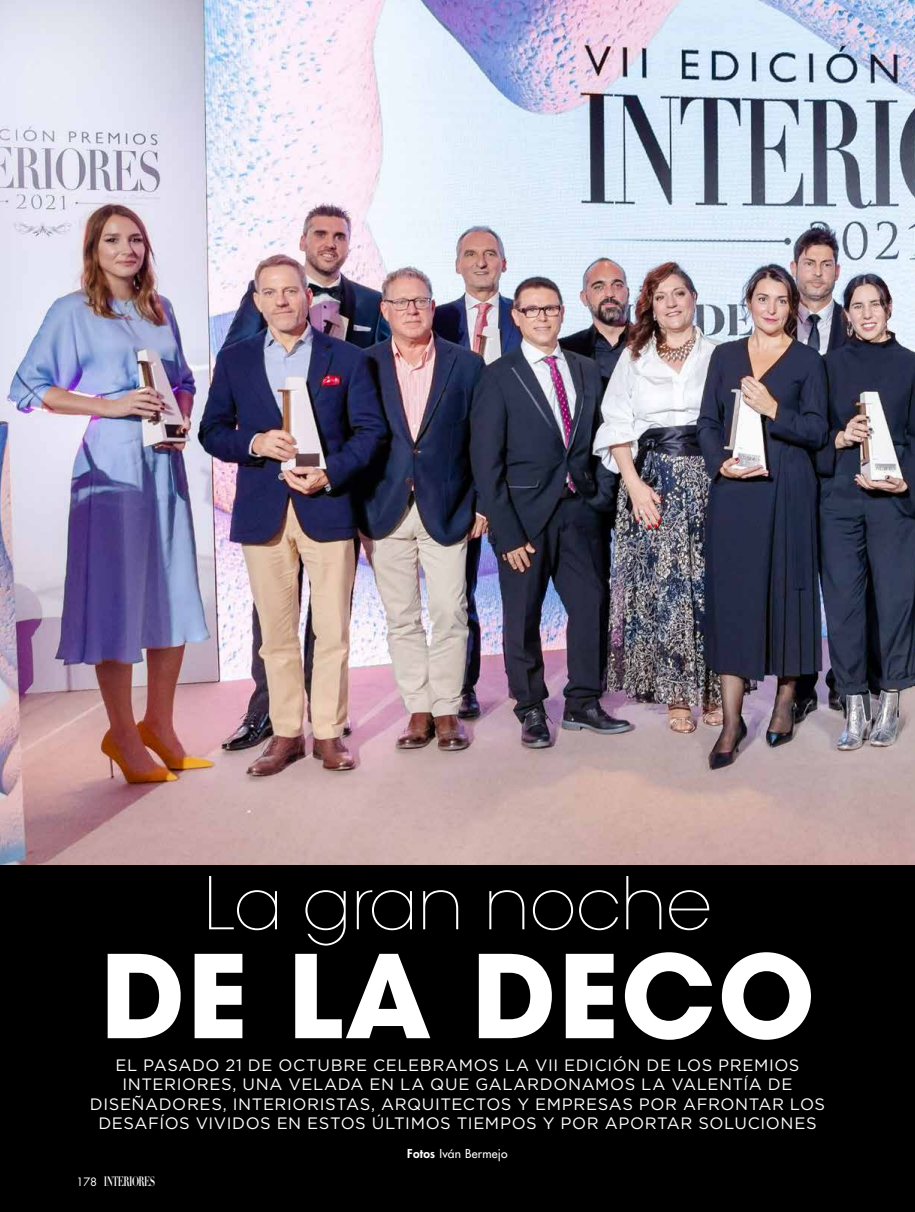
<style>
.page{position:relative;width:915px;height:1212px;background:#fff}
.page>*{position:absolute;margin:0;border:0;box-sizing:border-box;transform-origin:0 0}
.t1{font:700 114px "ITC Avant Garde Std";letter-spacing:.02em;color:#fff}
.t2{font:200 72px "ITC Avant Garde Std";color:#fff}
.t3{font:16.5px/19.5px "Gotham";letter-spacing:.035em;color:#fff;text-align:center}
.t4{font:700 13.35px "Didot LH";letter-spacing:-.06em;color:#fff;scale:.63 1}
.t5{font:500 12px "Futura Std";letter-spacing:.02em;color:#fff}
.s1{font-family:"Futura Std";font-weight:400;font-size:11.25px}
.s2{font-weight:800}
</style>
<div class="page">
<div style="left:0;top:0;width:914px;height:1212px;background:#000"></div>
<img style="left:0;top:0;width:914px;height:864px">
<h2 class="t2" style="left:203px;top:861px;width:509px">La gran noche</h2>
<h1 class="t1" style="left:100px;top:922px;width:716px">DE LA DECO</h1>
<p class="t3" style="left:90px;top:1055px;width:736px">EL PASADO 21 DE OCTUBRE CELEBRAMOS LA VII EDICIÓN DE LOS PREMIOS INTERIORES, UNA VELADA EN LA QUE GALARDONAMOS LA VALENTÍA DE DISEÑADORES, INTERIORISTAS, ARQUITECTOS Y EMPRESAS POR AFRONTAR LOS DESAFÍOS VIVIDOS EN ESTOS ÚLTIMOS TIEMPOS Y POR APORTAR SOLUCIONES</p>
<p class="t4" style="left:77px;top:1173px;width:126px"><span class="s1">178</span> INTERIORES</p>
<p class="t5" style="left:407px;top:1146px;width:102px"><span class="s2">Fotos</span> Iván Bermejo</p>
</div>
